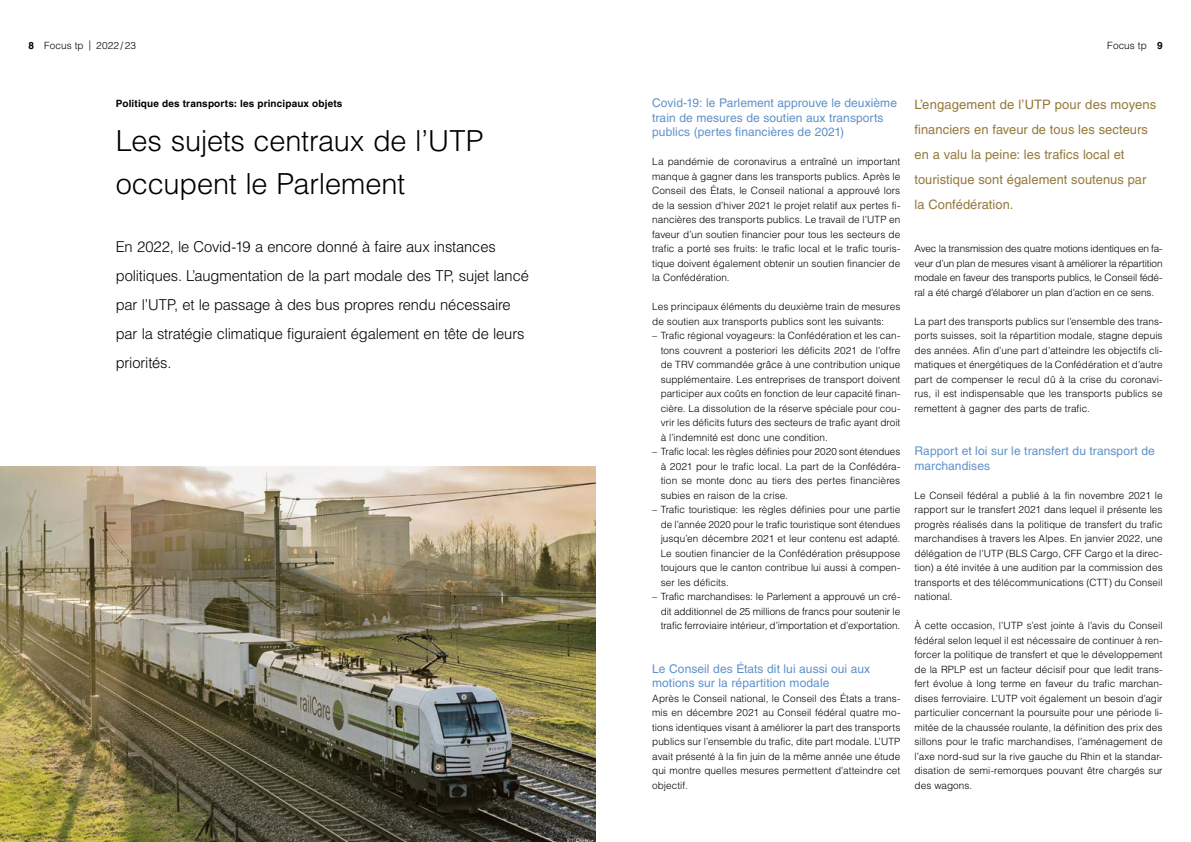
<style>
.page{position:relative;width:1191px;height:842px;background:#fff}
.page>*{position:absolute;margin:0;border:0;box-sizing:border-box;transform-origin:0 0}
.t1{font:300 29px/43.5px "Helvetica LT Std";letter-spacing:-.01em;color:#000}
.t2{font:300 15px/29px "Helvetica LT Std";letter-spacing:-.01em;color:#000}
.t3{font:13px/25px "Helvetica LT Std";letter-spacing:.005em;color:#94793a}
.t4{font:12px/14.5px "Helvetica LT Std";letter-spacing:.005em;color:#5f91c9}
.t5{font:300 10px/14.5px "Helvetica LT Std";letter-spacing:.005em;color:#000;text-align:justify}
.t6{font:700 10px "Helvetica LT Std";letter-spacing:.015em;color:#000}
.s1{font-weight:700}
</style>
<div class="page">
<img style="left:0;top:467px;width:595px;height:375px">
<p class="t5" style="left:28px;top:38px;width:109px"><span class="s1">8</span> Focus tp | 2022/ 23</p>
<p class="t5" style="left:1107px;top:38px;width:57px">Focus tp <span class="s1">9</span></p>
<p class="t6" style="left:116px;top:98px;width:228px">Politique des transports: les principaux objets</p>
<h1 class="t1" style="left:116px;top:119px;width:369px">Les sujets centraux de l’UTP occupent le Parlement</h1>
<p class="t2" style="left:116px;top:232px;width:415px">En 2022, le Covid-19 a encore donné à faire aux instances politiques. L’augmentation de la part modale des TP, sujet lancé par l’UTP, et le passage à des bus propres rendu nécessaire par la stratégie climatique figuraient également en tête de leurs priorités.</p>
<p class="t4" style="left:652px;top:96px;width:246px">Covid-19: le Parlement approuve le deuxième train de mesures de soutien aux transports publics (pertes financières de 2021)</p>
<p class="t5" style="left:652px;top:154px;width:250px">La pandémie de coronavirus a entraîné un important manque à gagner dans les transports publics. Après le Conseil des États, le Conseil national a approuvé lors de la session d’hiver 2021 le projet relatif aux pertes fi&shy;nancières des transports publics. Le travail de l’UTP en faveur d’un soutien financier pour tous les secteurs de trafic a porté ses fruits: le trafic local et le trafic touris&shy;tique doivent également obtenir un soutien financier de la Confédération.</p>
<p class="t5" style="left:652px;top:299px;width:250px">Les principaux éléments du deuxième train de mesures de soutien aux transports publics sont les suivants:</p>
<p class="t5" style="left:660px;top:328px;width:241px;text-indent:-9px">– Trafic régional voyageurs: la Confédération et les can&shy;tons couvrent a posteriori les déficits 2021 de l’offre de TRV commandée grâce à une contribution unique supplémentaire. Les entreprises de transport doivent participer aux coûts en fonction de leur capacité finan&shy;cière. La dissolution de la réserve spéciale pour cou&shy;vrir les déficits futurs des secteurs de trafic ayant droit à l’indemnité est donc une condition.</p>
<p class="t5" style="left:660px;top:444px;width:241px;text-indent:-8px">– Trafic local: les règles définies pour 2020 sont étendues à 2021 pour le trafic local. La part de la Confédéra&shy;tion se monte donc au tiers des pertes financières subies en raison de la crise.</p>
<p class="t5" style="left:660px;top:502px;width:241px;text-indent:-9px">– Trafic touristique: les règles définies pour une partie de l’année 2020 pour le trafic touristique sont étendues jusqu’en décembre 2021 et leur contenu est adapté.<br>Le soutien financier de la Confédération présuppose toujours que le canton contribue lui aussi à compen&shy;ser les déficits.</p>
<p class="t5" style="left:660px;top:589px;width:241px;text-indent:-8px">– Trafic marchandises: le Parlement a approuvé un cré&shy;dit additionnel de 25 millions de francs pour soutenir le trafic ferroviaire intérieur, d’importation et d’exportation.</p>
<p class="t4" style="left:652px;top:661px;width:219px">Le Conseil des États dit lui aussi oui aux motions sur la répartition modale</p>
<p class="t5" style="left:652px;top:691px;width:250px">Après le Conseil national, le Conseil des États a trans&shy;mis en décembre 2021 au Conseil fédéral quatre mo&shy;tions identiques visant à améliorer la part des transports publics sur l’ensemble du trafic, dite part modale. L’UTP avait présenté à la fin juin de la même année une étude qui montre quelles mesures permettent d’atteindre cet objectif.</p>
<h3 class="t3" style="left:914px;top:92px;width:243px">L’engagement de l’UTP pour des moyens financiers en faveur de tous les secteurs en a valu la peine: les trafics local et touristique sont également soutenus par la Confédération.</h3>
<p class="t5" style="left:914px;top:241px;width:250px">Avec la transmission des quatre motions identiques en fa&shy;veur d’un plan de mesures visant à améliorer la répartition modale en faveur des transports publics, le Conseil fédé&shy;ral a été chargé d’élaborer un plan d’action en ce sens.</p>
<p class="t5" style="left:914px;top:314px;width:250px">La part des transports publics sur l’ensemble des trans&shy;ports suisses, soit la répartition modale, stagne depuis des années. Afin d’une part d’atteindre les objectifs cli&shy;matiques et énergétiques de la Confédération et d’autre part de compenser le recul dû à la crise du coronavi&shy;rus, il est indispensable que les transports publics se remettent à gagner des parts de trafic.</p>
<p class="t4" style="left:914px;top:444px;width:242px">Rapport et loi sur le transfert du transport de marchandises</p>
<p class="t5" style="left:914px;top:488px;width:250px">Le Conseil fédéral a publié à la fin novembre 2021 le rapport sur le transfert 2021 dans lequel il présente les progrès réalisés dans la politique de transfert du trafic marchandises à travers les Alpes. En janvier 2022, une délégation de l’UTP (BLS Cargo, CFF Cargo et la direc&shy;tion) a été invitée à une audition par la commission des transports et des télécommunications (CTT) du Conseil national.</p>
<p class="t5" style="left:914px;top:618px;width:250px">À cette occasion, l’UTP s’est jointe à l’avis du Conseil fédéral selon lequel il est nécessaire de continuer à ren&shy;forcer la politique de transfert et que le développement de la RPLP est un facteur décisif pour que ledit trans&shy;fert évolue à long terme en faveur du trafic marchan&shy;dises ferroviaire. L’UTP voit également un besoin d’agir particulier concernant la poursuite pour une période li&shy;mitée de la chaussée roulante, la définition des prix des sillons pour le trafic marchandises, l’aménagement de l’axe nord-sud sur la rive gauche du Rhin et la standar&shy;disation de semi-remorques pouvant être chargés sur des wagons.</p>
</div>
